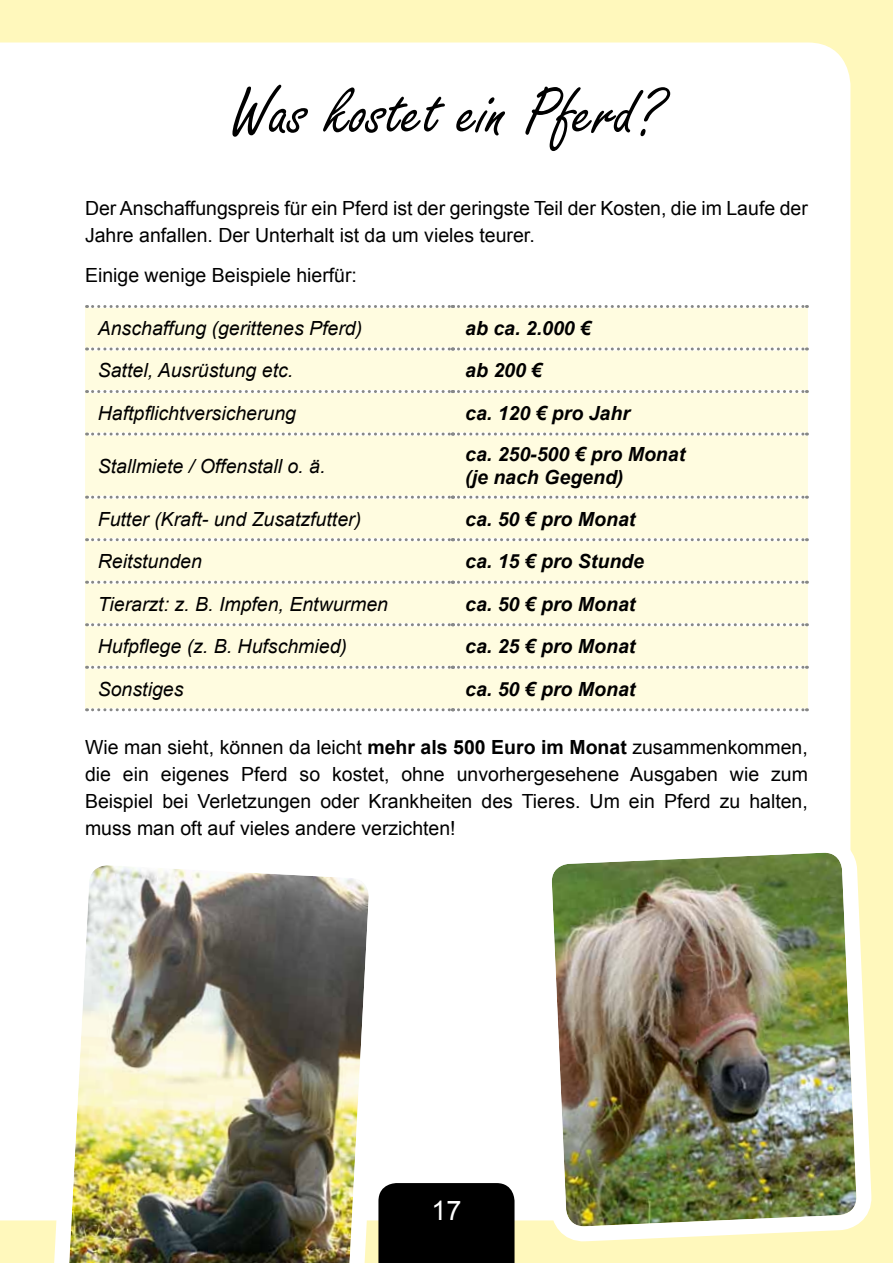
<style>
.page{position:relative;width:893px;height:1263px;background:#fff8bc}
.page>*{position:absolute;margin:0;border:0;box-sizing:border-box;transform-origin:0 0}
.t1{font:72px "Freestyle Script";color:#000}
.t2{font:27px "Arial";color:#fff}
.t3{font:19.5px/27px "Arial";color:#000}
.t4{font:italic 19.5px "Arial";color:#000}
.t5{font:italic 700 19.5px/23.4px "Arial";color:#000}
.s1{font-weight:700}
</style>
<div class="page">
<div style="left:0;top:43px;width:850px;height:1177px;background:#fff"></div>
<img style="left:45px;top:842px;width:348px;height:421px">
<img style="left:543px;top:841px;width:322px;height:396px">
<div style="left:378px;top:1183px;width:136px;height:80px;background:#000"></div>
<div style="left:85px;top:306px;width:723px;height:404px;background:#fffce0"></div>
<svg style="left:87px;top:305px;width:720px;height:3px;background:#d1d1d1"></svg>
<svg style="left:87px;top:347px;width:720px;height:3px;background:#d6d5d1"></svg>
<svg style="left:87px;top:390px;width:720px;height:3px;background:#d1d1d0"></svg>
<svg style="left:87px;top:433px;width:720px;height:3px;background:#d4d4d0"></svg>
<svg style="left:87px;top:496px;width:720px;height:3px;background:#d3d3d0"></svg>
<svg style="left:87px;top:538px;width:720px;height:3px;background:#d2d2d0"></svg>
<svg style="left:87px;top:581px;width:720px;height:3px;background:#d2d2d0"></svg>
<svg style="left:87px;top:623px;width:720px;height:3px;background:#d2d2d0"></svg>
<svg style="left:87px;top:666px;width:720px;height:3px;background:#d2d2d0"></svg>
<svg style="left:87px;top:708px;width:720px;height:3px;background:#d3d3d0"></svg>
<h1 class="t1" style="left:231px;top:73px;width:433px">Was kostet ein Pferd?</h1>
<p class="t3" style="left:85px;top:195px;width:724px">Der Anschaffungspreis für ein Pferd ist der geringste Teil der Kosten, die im Laufe der<br>Jahre anfallen. Der Unterhalt ist da um vieles teurer.</p>
<p class="t3" style="left:85px;top:261px;width:274px">Einige wenige Beispiele hierfür:</p>
<p class="t4" style="left:98px;top:315px;width:266px">Anschaffung (gerittenes Pferd)</p>
<p class="t5" style="left:465px;top:317px;width:127px">ab ca. 2.000 €</p>
<p class="t4" style="left:98px;top:358px;width:197px">Sattel, Ausrüstung etc.</p>
<p class="t5" style="left:465px;top:359px;width:78px">ab 200 €</p>
<p class="t4" style="left:98px;top:400px;width:200px">Haftpflichtversicherung</p>
<p class="t5" style="left:465px;top:402px;width:166px">ca. 120 € pro Jahr</p>
<p class="t4" style="left:98px;top:453px;width:229px">Stallmiete / Offenstall o. ä.</p>
<p class="t5" style="left:465px;top:443px;width:221px">ca. 250-500 € pro Monat (je nach Gegend)</p>
<p class="t4" style="left:98px;top:506px;width:265px">Futter (Kraft- und Zusatzfutter)</p>
<p class="t5" style="left:465px;top:508px;width:172px">ca. 50 € pro Monat</p>
<p class="t4" style="left:98px;top:549px;width:106px">Reitstunden</p>
<p class="t5" style="left:465px;top:550px;width:180px">ca. 15 € pro Stunde</p>
<p class="t4" style="left:98px;top:591px;width:292px">Tierarzt: z. B. Impfen, Entwurmen</p>
<p class="t5" style="left:465px;top:593px;width:172px">ca. 50 € pro Monat</p>
<p class="t4" style="left:98px;top:634px;width:251px">Hufpflege (z. B. Hufschmied)</p>
<p class="t5" style="left:465px;top:635px;width:172px">ca. 25 € pro Monat</p>
<p class="t4" style="left:98px;top:676px;width:87px">Sonstiges</p>
<p class="t5" style="left:465px;top:678px;width:172px">ca. 50 € pro Monat</p>
<p class="t3" style="left:85px;top:733px;width:724px;text-align:justify">Wie man sieht, können da leicht <span class="s1">mehr als 500 Euro im Monat</span> zusammenkommen, die ein eigenes Pferd so kostet, ohne unvorhergesehene Ausgaben wie zum Beispiel bei Verletzungen oder Krankheiten des Tieres. Um ein Pferd zu halten, muss man oft auf vieles andere verzichten!</p>
<h2 class="t2" style="left:431px;top:1192px;width:32px">17</h2>
</div>
